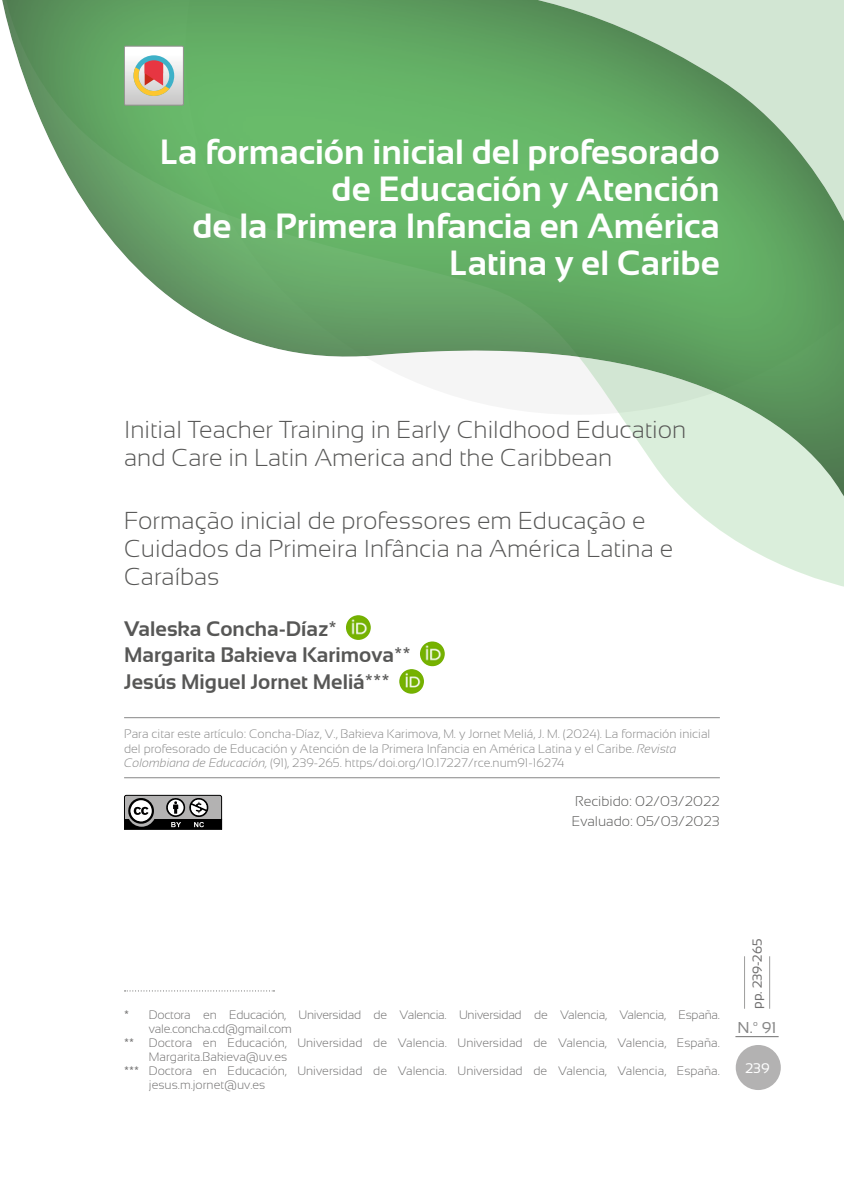
<style>
.page{position:relative;width:844px;height:1191px;background:#fff}
.page>*{position:absolute;margin:0;border:0;box-sizing:border-box;transform-origin:0 0}
.Titulo_Inicial{font:700 35px/36.8px "Sansation";color:#fff;text-align:right}
.Titulos_secundarios{font:300 24.5px/28px "Sansation";color:#575756}
.Autores{font:700 21px "Sansation";color:#575756}
.t1{font:15.75px "Sansation";color:#878787}
.Fechas{font:300 14px "Sansation";color:#575756}
.t2{font:14px "Sansation";color:#fff}
.PP_Inicial{font:13.12px "Sansation";letter-spacing:-.01em;color:#706f6f}
.RCE_Número__Semestre{font:300 12.25px/14.7px "Sansation";color:#878787}
.Nota_al_pie_-_inic_c{font:300 12.25px/14px "Sansation";color:#706f6f}
.Nota_al_pie_-_inic_c-2{font:300 12.25px/14px "Sansation";letter-spacing:-.02em;color:#706f6f}
.s1{font-style:italic}
</style>
<div class="page">
<hr style="left:735px;top:1036px;width:43px;height:1px;background:#706f6f">
<div style="left:735px;top:1045px;width:45px;height:45px;background:#b3b2b2;border-radius:50%"></div>
<svg style="left:747px;top:547px;width:96px;height:40px;fill:#daeedb"></svg>
<div style="left:0;top:0;width:843px;height:547px;background:#000;opacity:.75"></div>
<hr style="left:744px;top:956px;width:1px;height:52px;background:#9d9d9c">
<hr style="left:769px;top:956px;width:1px;height:52px;background:#9d9d9c">
<svg style="left:124px;top:794px;width:98px;height:36px;background:#757575"></svg>
<svg style="left:124px;top:46px;width:59px;height:59px"></svg>
<svg style="left:124px;top:990px;width:150px;height:1px"></svg>
<hr style="left:124px;top:717px;width:595px;height:1px;background:#878787">
<hr style="left:124px;top:777px;width:595px;height:1px;background:#878787">
<img style="left:346px;top:615px;width:24px;height:25px;border-radius:12px">
<img style="left:420px;top:641px;width:24px;height:25px;border-radius:12px">
<img style="left:399px;top:669px;width:25px;height:25px;border-radius:12px">
<p class="Titulo_Inicial" style="left:160px;top:134px;width:561px">La formación inicial del profesorado de Educación y Atención<br>de la Primera Infancia en América<br>Latina y el Caribe</p>
<p class="Titulos_secundarios" style="left:124px;top:416px;width:563px">Initial Teacher Training in Early Childhood Education and Care in Latin America and the Caribbean</p>
<p class="Titulos_secundarios" style="left:124px;top:506px;width:550px">Formação inicial de professores em Educação e<br>Cuidados da Primeira Infância na América Latina e<br>Caraíbas</p>
<p class="Autores" style="left:124px;top:617px;width:214px">Valeska Concha-Díaz*</p>
<p class="Autores" style="left:124px;top:643px;width:288px">Margarita Bakieva Karimova**</p>
<p class="Autores" style="left:124px;top:669px;width:267px">Jesús Miguel Jornet Meliá***</p>
<p class="RCE_Número__Semestre" style="left:124px;top:726px;width:587px">Para citar este artículo: Concha-Díaz, V., Bakieva Karimova, M. y Jornet Meliá, J. M. (2024). La formación inicial del profesorado de Educación y Atención de la Primera Infancia en América Latina y el Caribe. <span class="s1">Revista<br>Colombiana de Educación,</span> (91), 239-265. https/doi.org/10.17227/rce.num91-16274</p>
<p class="Fechas" style="left:575px;top:794px;width:146px">Recibido: 02/03/2022</p>
<p class="Fechas" style="left:571px;top:813px;width:149px">Evaluado: 05/03/2023</p>
<p class="Nota_al_pie_-_inic_c-2" style="left:149px;top:1008px;width:572px;text-indent:-25px">* Doctora en Educación, Universidad de Valencia. Universidad de Valencia, Valencia, España. vale.concha.cd@gmail.com</p>
<p class="Nota_al_pie_-_inic_c" style="left:149px;top:1036px;width:572px;text-indent:-25px">** Doctora en Educación, Universidad de Valencia. Universidad de Valencia, Valencia, España.<br>Margarita.Bakieva@uv.es</p>
<p class="Nota_al_pie_-_inic_c" style="left:149px;top:1064px;width:572px;text-indent:-25px">*** Doctora en Educación, Universidad de Valencia. Universidad de Valencia, Valencia, España. jesus.m.jornet@uv.es</p>
<p class="PP_Inicial" style="left:749px;top:1008px;width:71px;rotate:-90deg">pp. 239-265</p>
<p class="t1" style="left:737px;top:1018px;width:40px">N.º 91</p>
<p class="t2" style="left:745px;top:1060px;width:26px">239</p>
</div>
